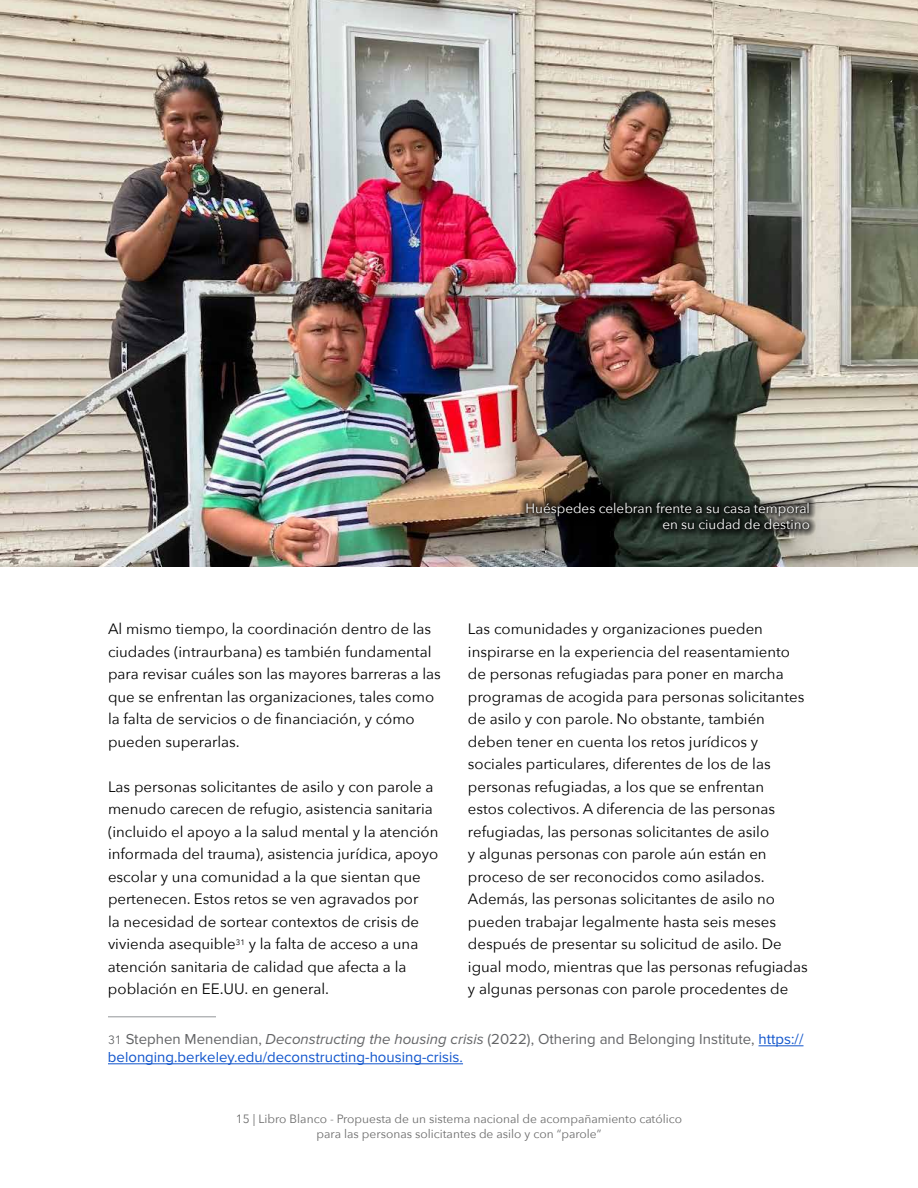
<style>
.page{position:relative;width:918px;height:1188px;background:#fff}
.page>*{position:absolute;margin:0;border:0;box-sizing:border-box;transform-origin:0 0}
.t1{font:15px/22.5px "Avenir Next";color:#000}
.t2{font:15px/18px "Proxima Nova";color:#15c}
.t3{font:13.5px/16.2px "Avenir Next";color:#fff;text-align:right}
.t4{font:12px/15px "Avenir Next";color:#6b6b6b;text-align:center}
.s1{font-family:"Avenir Next";font-size:12px;color:#636466}
.s2{color:#636466}
.s3{font-style:italic;color:#636466}
</style>
<div class="page">
<hr style="left:108px;top:1017px;width:108px;height:1px;background:#939598">
<hr style="left:759px;top:1046px;width:45px;height:1px;background:#15c">
<hr style="left:108px;top:1064px;width:355px;height:1px;background:#15c">
<img style="left:0;top:0;width:918px;height:567px">
<svg style="left:512px;top:490px;width:312px;height:54px;background:#616256"></svg>
<svg style="left:520px;top:496px;width:296px;height:40px;background:#2d2f2a"></svg>
<p class="t3" style="left:526px;top:499px;width:286px">Huéspedes celebran frente a su casa temporal en su ciudad de destino</p>
<p class="t1" style="left:468px;top:617px;width:341px">Las comunidades y organizaciones pueden inspirarse en la experiencia del reasentamiento de personas refugiadas para poner en marcha programas de acogida para personas solicitantes de asilo y con parole. No obstante, también deben tener en cuenta los retos jurídicos y sociales particulares, diferentes de los de las personas refugiadas, a los que se enfrentan<br>estos colectivos. A diferencia de las personas refugiadas, las personas solicitantes de asilo<br>y algunas personas con parole aún están en proceso de ser reconocidos como asilados.<br>Además, las personas solicitantes de asilo no pueden trabajar legalmente hasta seis meses después de presentar su solicitud de asilo. De igual modo, mientras que las personas refugiadas y algunas personas con parole procedentes de</p>
<p class="t1" style="left:108px;top:617px;width:334px">Al mismo tiempo, la coordinación dentro de las ciudades (intraurbana) es también fundamental para revisar cuáles son las mayores barreras a las que se enfrentan las organizaciones, tales como la falta de servicios o de financiación, y cómo pueden superarlas.</p>
<p class="t1" style="left:108px;top:775px;width:332px">Las personas solicitantes de asilo y con parole a menudo carecen de refugio, asistencia sanitaria (incluido el apoyo a la salud mental y la atención informada del trauma), asistencia jurídica, apoyo escolar y una comunidad a la que sientan que pertenecen. Estos retos se ven agravados por<br>la necesidad de sortear contextos de crisis de vivienda asequible<sup>31</sup> y la falta de acceso a una atención sanitaria de calidad que afecta a la población en EE.UU. en general.</p>
<p class="t2" style="left:108px;top:1030px;width:697px"><span class="s1">31</span> <span class="s2">Stephen Menendian,</span> <span class="s3">Deconstructing the housing crisis</span> <span class="s2">(2022), Othering and Belonging Institute,</span> https:// belonging.berkeley.edu/deconstructing-housing-crisis.</p>
<p class="t4" style="left:236px;top:1111px;width:448px">15 | Libro Blanco - Propuesta de un sistema nacional de acompañamiento católico para las personas solicitantes de asilo y con “parole”</p>
</div>
